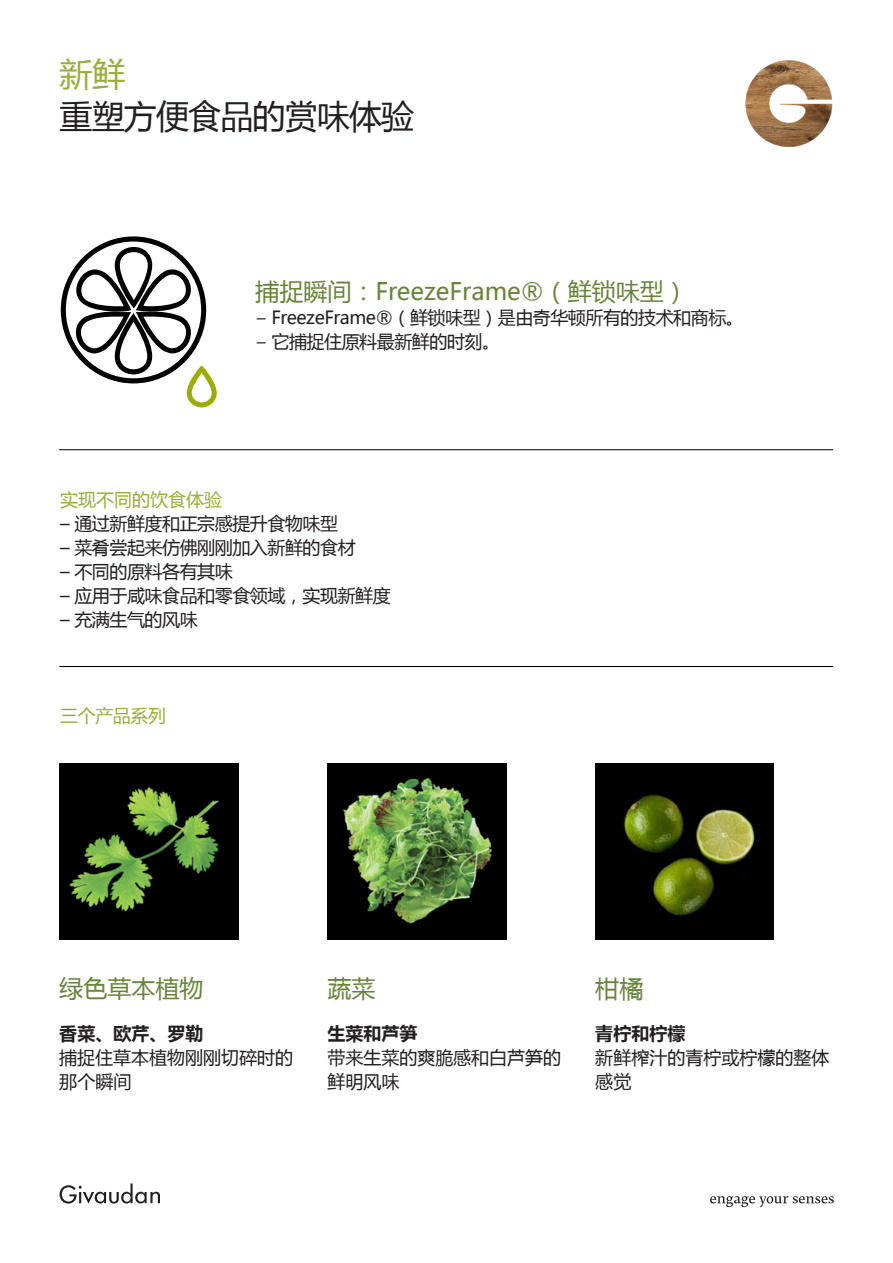
<style>
.page{position:relative;width:893px;height:1263px;background:#fff}
.page>*{position:absolute;margin:0;border:0;box-sizing:border-box;transform-origin:0 0}
.t1{font:33px "Microsoft Ya Hei";letter-spacing:-.025em;color:#231f20}
.t2{font:33px "Microsoft Ya Hei";color:#99ae3a}
.t3{font:24px "Microsoft Ya Hei";color:#678539}
.t4{font:18px "Microsoft Ya Hei";letter-spacing:-.025em;color:#231f20}
.t5{font:18px/24px "Microsoft Ya Hei";color:#231f20}
.t6{font:700 18px "Microsoft Ya Hei";color:#231f20}
.t7{font:18px "Microsoft Ya Hei";color:#99ae3a}
.s1{font-family:"Fedra Sans Alt Pro Book LF"}
</style>
<div class="page">
<img style="left:745px;top:60px;width:88px;height:87px">
<svg style="left:710px;top:1196px;width:124px;height:11px"></svg>
<svg style="left:60px;top:1183px;width:100px;height:21px"></svg>
<hr style="left:59px;top:449px;width:774px;height:1px;background:#040503">
<svg style="left:61px;top:236px;width:156px;height:171px"></svg>
<hr style="left:59px;top:666px;width:774px;height:1px;background:#040503">
<img style="left:60px;top:763px;width:178px;height:176px">
<img style="left:327px;top:763px;width:179px;height:176px">
<img style="left:595px;top:763px;width:179px;height:176px">
<p class="t2" style="left:60px;top:52px;width:67px">新鲜</p>
<p class="t1" style="left:60px;top:94px;width:356px">重塑方便食品的赏味体验</p>
<p class="t3" style="left:255px;top:275px;width:434px">捕捉瞬间：FreezeFrame®（鲜锁味型）</p>
<p class="t4" style="left:255px;top:306px;width:490px"><span class="s1">–</span> FreezeFrame®（鲜锁味型）是由奇华顿所有的技术和商标。</p>
<p class="t4" style="left:255px;top:330px;width:246px"><span class="s1">–</span> 它捕捉住原料最新鲜的时刻。</p>
<p class="t7" style="left:60px;top:487px;width:163px">实现不同的饮食体验</p>
<p class="t4" style="left:60px;top:511px;width:279px">– 通过新鲜度和正宗感提升食物味型</p>
<p class="t4" style="left:60px;top:535px;width:297px">– 菜肴尝起来仿佛刚刚加入新鲜的食材</p>
<p class="t4" style="left:60px;top:559px;width:174px">– 不同的原料各有其味</p>
<p class="t4" style="left:60px;top:583px;width:332px">– 应用于咸味食品和零食领域，实现新鲜度</p>
<p class="t4" style="left:60px;top:607px;width:139px">– 充满生气的风味</p>
<p class="t7" style="left:60px;top:703px;width:107px">三个产品系列</p>
<p class="t3" style="left:59px;top:972px;width:145px">绿色草本植物</p>
<p class="t6" style="left:59px;top:1021px;width:146px">香菜、欧芹、罗勒</p>
<p class="t5" style="left:59px;top:1045px;width:235px">捕捉住草本植物刚刚切碎时的那个瞬间</p>
<p class="t3" style="left:327px;top:972px;width:49px">蔬菜</p>
<p class="t6" style="left:327px;top:1021px;width:91px">生菜和芦笋</p>
<p class="t5" style="left:327px;top:1045px;width:235px">带来生菜的爽脆感和白芦笋的鲜明风味</p>
<p class="t3" style="left:595px;top:972px;width:49px">柑橘</p>
<p class="t6" style="left:595px;top:1021px;width:91px">青柠和柠檬</p>
<p class="t5" style="left:595px;top:1045px;width:235px">新鲜榨汁的青柠或柠檬的整体感觉</p>
</div>
